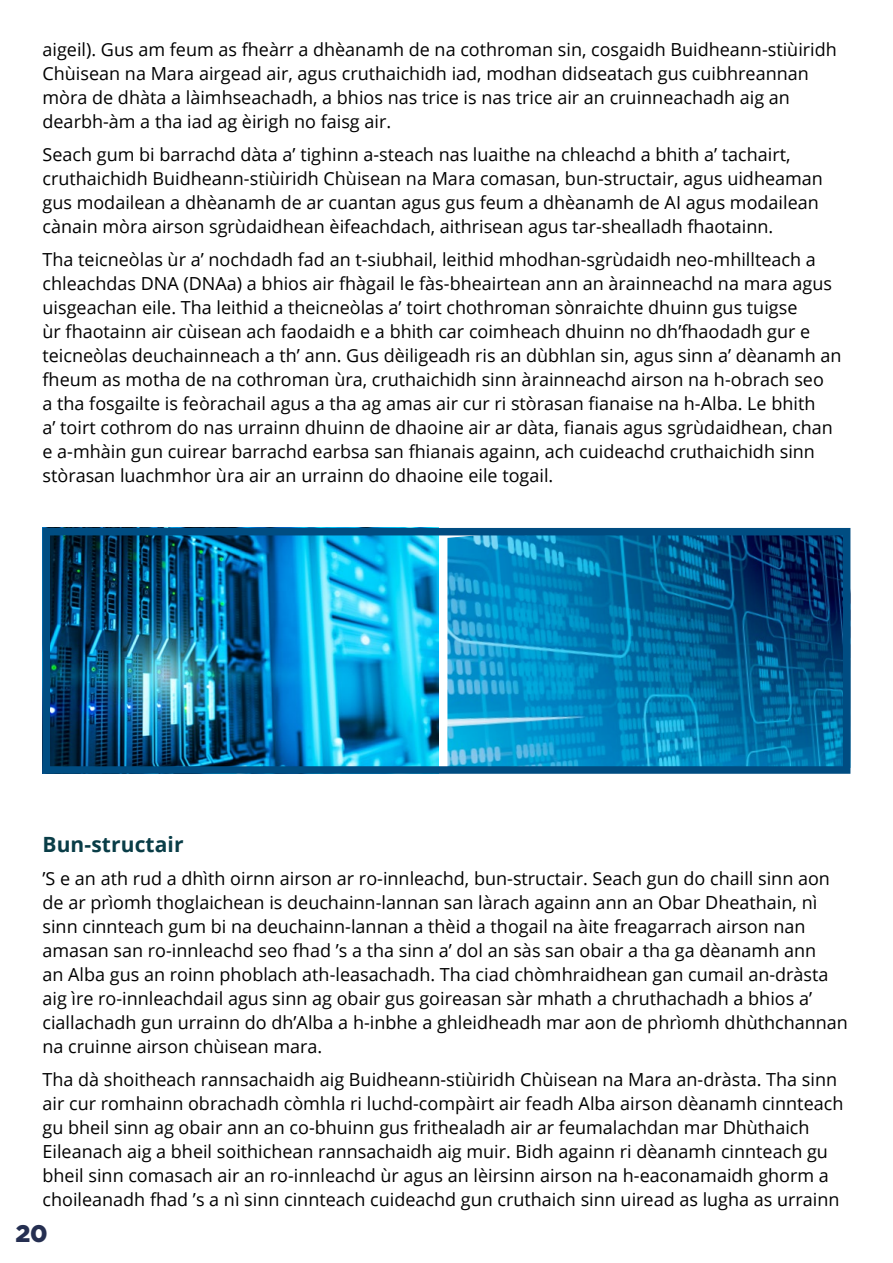
<style>
.page{position:relative;width:893px;height:1263px;background:#fff}
.page>*{position:absolute;margin:0;border:0;box-sizing:border-box;transform-origin:0 0}
.t1{font:900 24px "Gotham";color:#252f51}
.t2{font:700 21px "Open Sans";letter-spacing:.005em;color:#093d47}
.t3{font:18px/24px "Open Sans";color:#000}
</style>
<div class="page">
<img style="left:52px;top:537px;width:386px;height:228px">
<img style="left:447px;top:537px;width:394px;height:228px">
<div style="left:43px;top:528px;width:807px;height:246px;border:8px solid #004d82"></div>
<p class="t3" style="left:43px;top:37px;width:796px">aigeil). Gus am feum as fheàrr a dhèanamh de na cothroman sin, cosgaidh Buidheann-stiùiridh Chùisean na Mara airgead air, agus cruthaichidh iad, modhan didseatach gus cuibhreannan mòra de dhàta a làimhseachadh, a bhios nas trice is nas trice air an cruinneachadh aig an dearbh-àm a tha iad ag èirigh no faisg air.</p>
<p class="t3" style="left:43px;top:142px;width:782px">Seach gum bi barrachd dàta a’ tighinn a-steach nas luaithe na chleachd a bhith a’ tachairt, cruthaichidh Buidheann-stiùiridh Chùisean na Mara comasan, bun-structair, agus uidheaman gus modailean a dhèanamh de ar cuantan agus gus feum a dhèanamh de AI agus modailean cànain mòra airson sgrùdaidhean èifeachdach, aithrisean agus tar-shealladh fhaotainn.</p>
<p class="t3" style="left:43px;top:247px;width:800px">Tha teicneòlas ùr a’ nochdadh fad an t-siubhail, leithid mhodhan-sgrùdaidh neo-mhillteach a chleachdas DNA (DNAa) a bhios air fhàgail le fàs-bheairtean ann an àrainneachd na mara agus uisgeachan eile. Tha leithid a theicneòlas a’ toirt chothroman sònraichte dhuinn gus tuigse<br>ùr fhaotainn air cùisean ach faodaidh e a bhith car coimheach dhuinn no dh’fhaodadh gur e teicneòlas deuchainneach a th’ ann. Gus dèiligeadh ris an dùbhlan sin, agus sinn a’ dèanamh an fheum as motha de na cothroman ùra, cruthaichidh sinn àrainneachd airson na h-obrach seo<br>a tha fosgailte is feòrachail agus a tha ag amas air cur ri stòrasan fianaise na h-Alba. Le bhith<br>a’ toirt cothrom do nas urrainn dhuinn de dhaoine air ar dàta, fianais agus sgrùdaidhean, chan e a-mhàin gun cuirear barrachd earbsa san fhianais againn, ach cuideachd cruthaichidh sinn stòrasan luachmhor ùra air an urrainn do dhaoine eile togail.</p>
<h3 class="t2" style="left:43px;top:829px;width:143px">Bun-structair</h3>
<p class="t3" style="left:43px;top:866px;width:807px">’S e an ath rud a dhìth oirnn airson ar ro-innleachd, bun-structair. Seach gun do chaill sinn aon de ar prìomh thoglaichean is deuchainn-lannan san làrach againn ann an Obar Dheathain, nì sinn cinnteach gum bi na deuchainn-lannan a thèid a thogail na àite freagarrach airson nan amasan san ro-innleachd seo fhad ’s a tha sinn a’ dol an sàs san obair a tha ga dèanamh ann<br>an Alba gus an roinn phoblach ath-leasachadh. Tha ciad chòmhraidhean gan cumail an-dràsta aig ìre ro-innleachdail agus sinn ag obair gus goireasan sàr mhath a chruthachadh a bhios a’ ciallachadh gun urrainn do dh’Alba a h-inbhe a ghleidheadh mar aon de phrìomh dhùthchannan na cruinne airson chùisean mara.</p>
<p class="t3" style="left:43px;top:1067px;width:802px">Tha dà shoitheach rannsachaidh aig Buidheann-stiùiridh Chùisean na Mara an-dràsta. Tha sinn air cur romhainn obrachadh còmhla ri luchd-compàirt air feadh Alba airson dèanamh cinnteach gu bheil sinn ag obair ann an co-bhuinn gus frithealadh air ar feumalachdan mar Dhùthaich Eileanach aig a bheil soithichean rannsachaidh aig muir. Bidh againn ri dèanamh cinnteach gu bheil sinn comasach air an ro-innleachd ùr agus an lèirsinn airson na h-eaconamaidh ghorm a choileanadh fhad ’s a nì sinn cinnteach cuideachd gun cruthaich sinn uiread as lugha as urrainn</p>
<h1 class="t1" style="left:15px;top:1219px;width:34px">20</h1>
</div>
